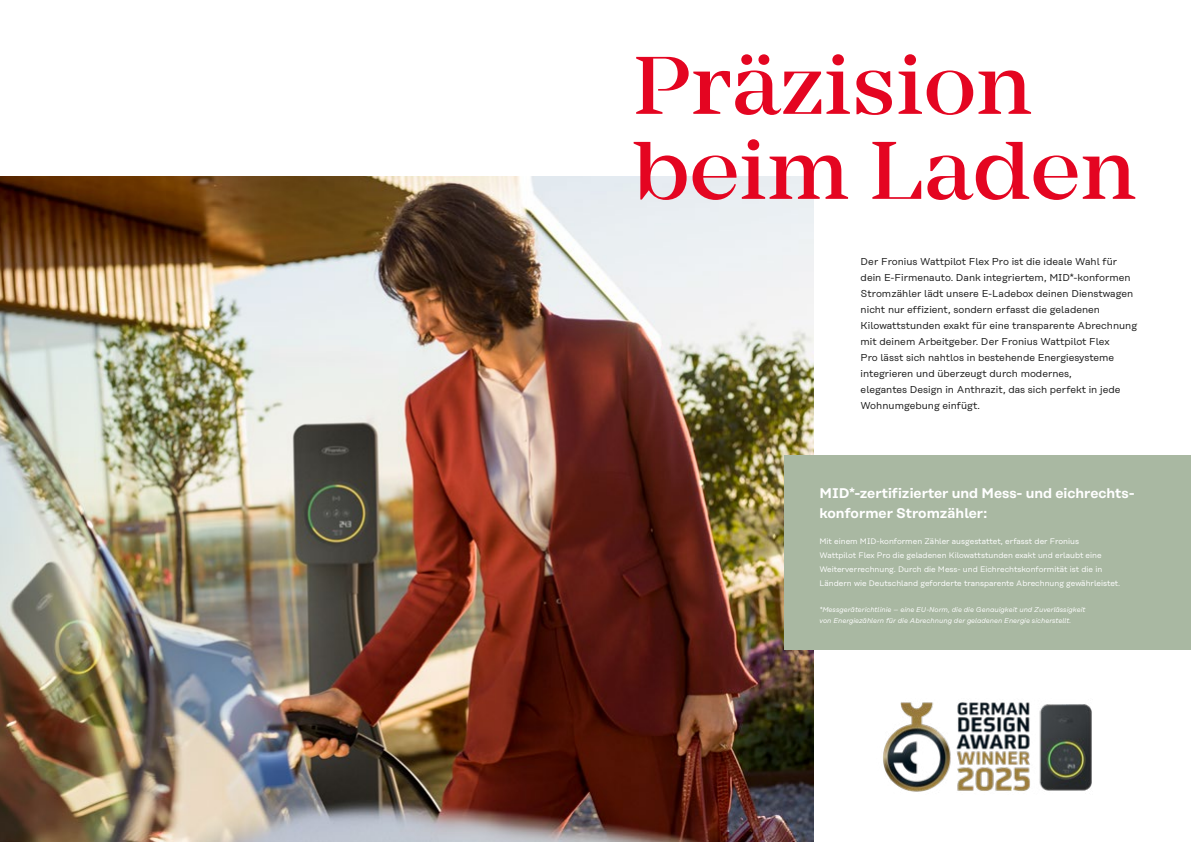
<style>
.page{position:relative;width:1191px;height:842px;background:#fff}
.page>*{position:absolute;margin:0;border:0;box-sizing:border-box;transform-origin:0 0}
.t1{font:500 85px/85px "Mirador";color:#e40521}
.t2{font:600 14px/20px "Rational Text";color:#fff}
.t3{font:10px/16px "Rational Text";color:#191919}
.t4{font:8px/14px "Rational Text";color:#fff}
.t5{font:italic 7px/11px "Rational Text";color:#fff}
</style>
<div class="page">
<img style="left:0;top:176px;width:814px;height:666px">
<div style="left:784px;top:455px;width:407px;height:194px;background:#a9b8a2"></div>
<img style="left:883px;top:702px;width:209px;height:90px">
<h1 class="t1" style="left:633px;top:44px;width:505px">Präzision beim Laden</h1>
<p class="t3" style="left:860px;top:253px;width:278px">Der Fronius Wattpilot Flex Pro ist die ideale Wahl für dein E-Firmenauto. Dank integriertem, MID*-konformen Stromzähler lädt unsere E-Ladebox deinen Dienstwagen nicht nur effizient, sondern erfasst die geladenen Kilowattstunden exakt für eine transparente Abrechnung mit deinem Arbeitgeber. Der Fronius Wattpilot Flex<br>Pro lässt sich nahtlos in bestehende Energiesysteme integrieren und überzeugt durch modernes,<br>elegantes Design in Anthrazit, das sich perfekt in jede Wohnumgebung einfügt.</p>
<h2 class="t2" style="left:819px;top:483px;width:317px">MID*-zertifizierter und Mess- und eichrechts&shy;konformer Stromzähler:</h2>
<p class="t4" style="left:819px;top:534px;width:302px">Mit einem MID-konformen Zähler ausgestattet, erfasst der Fronius<br>Wattpilot Flex Pro die geladenen Kilowattstunden exakt und erlaubt eine Weiterverrechnung. Durch die Mess- und Eichrechtskonformität ist die in Ländern wie Deutschland geforderte transparente Abrechnung gewährleistet.</p>
<p class="t5" style="left:819px;top:604px;width:267px">*Messgeräterichtlinie – eine EU-Norm, die die Genauigkeit und Zuverlässigkeit von Energiezählern für die Abrechnung der geladenen Energie sicherstellt.</p>
</div>
